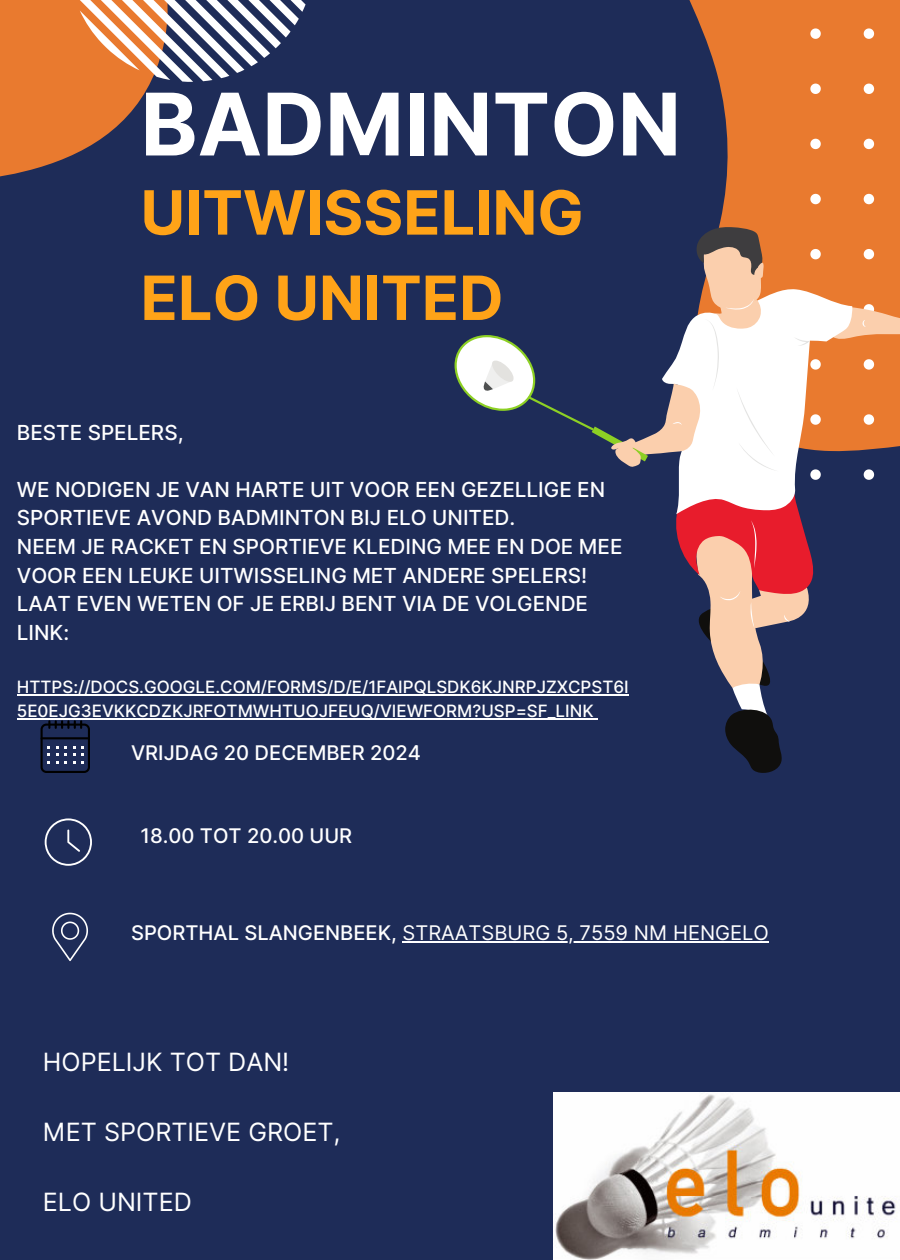
<style>
.page{position:relative;width:900px;height:1260px;background:#1e2c58}
.page>*{position:absolute;margin:0;border:0;box-sizing:border-box;transform-origin:0 0}
.t1{font:700 86.31px "Inter";color:#fff}
.t2{font:700 61.06px/85.3px "Inter";color:#ffa318}
.t3{font:25.19px "Inter";color:#fff}
.t4{font:500 20.75px/28.6px "Inter";color:#fff}
.t5{font:20.19px "Inter";color:#fff}
.t6{font:500 20.19px "Inter";color:#fff}
.t7{font:500 17px/23.9px "Inter";color:#fff}
.s1{font-weight:500}
</style>
<div class="page">
<svg style="left:0;top:0;width:151px;height:177px;fill:#e97a2f"></svg>
<svg style="left:68px;top:0;width:238px;height:82px"></svg>
<img style="left:553px;top:1092px;width:347px;height:168px">
<svg style="left:45px;top:818px;width:47px;height:48px"></svg>
<svg style="left:52px;top:913px;width:36px;height:48px"></svg>
<div style="left:41px;top:724px;width:49px;height:49px;border:2px solid #000;border-radius:5px"></div>
<hr style="left:42px;top:737px;width:47px;height:2px;background:#000">
<svg style="left:48px;top:721px;width:34px;height:7px"></svg>
<svg style="left:47px;top:746px;width:3px;height:18px"></svg>
<svg style="left:56px;top:746px;width:11px;height:18px"></svg>
<svg style="left:73px;top:746px;width:11px;height:18px"></svg>
<hr style="left:403px;top:941px;width:366px;height:2px;background:#fff">
<hr style="left:17px;top:694px;width:612px;height:2px;background:#fff">
<hr style="left:17px;top:718px;width:577px;height:2px;background:#fff">
<svg style="left:454px;top:0;width:446px;height:773px"></svg>
<p class="t1" style="left:141px;top:73px;width:542px">BADMINTON</p>
<p class="t2" style="left:141px;top:170px;width:445px">UITWISSELING<br>ELO UNITED</p>
<h4 class="t4" style="left:17px;top:418px;width:168px">BESTE SPELERS,</h4>
<h4 class="t4" style="left:17px;top:475px;width:607px">WE NODIGEN JE VAN HARTE UIT VOOR EEN GEZELLIGE EN SPORTIEVE AVOND BADMINTON BIJ ELO UNITED.<br>NEEM JE RACKET EN SPORTIEVE KLEDING MEE EN DOE MEE VOOR EEN LEUKE UITWISSELING MET ANDERE SPELERS!<br>LAAT EVEN WETEN OF JE ERBIJ BENT VIA DE VOLGENDE LINK:</h4>
<p class="t7" style="left:17px;top:675px;width:613px">HTTPS://DOCS.GOOGLE.COM/FORMS/D/E/1FAIPQLSDK6KJNRPJZXCPST6I<br>5E0EJG3EVKKCDZKJRFOTMWHTUOJFEUQ/VIEWFORM?USP=SF_LINK</p>
<p class="t6" style="left:131px;top:740px;width:291px">VRIJDAG 20 DECEMBER 2024</p>
<p class="t6" style="left:141px;top:823px;width:213px">18.00 TOT 20.00 UUR</p>
<h1 class="t5" style="left:131px;top:920px;width:639px"><span class="s1">SPORTHAL SLANGENBEEK,</span> STRAATSBURG 5, 7559 NM HENGELO</h1>
<p class="t3" style="left:43px;top:1046px;width:248px">HOPELIJK TOT DAN!</p>
<p class="t3" style="left:43px;top:1117px;width:299px">MET SPORTIEVE GROET,</p>
<h4 class="t3" style="left:43px;top:1187px;width:150px">ELO UNITED</h4>
</div>
